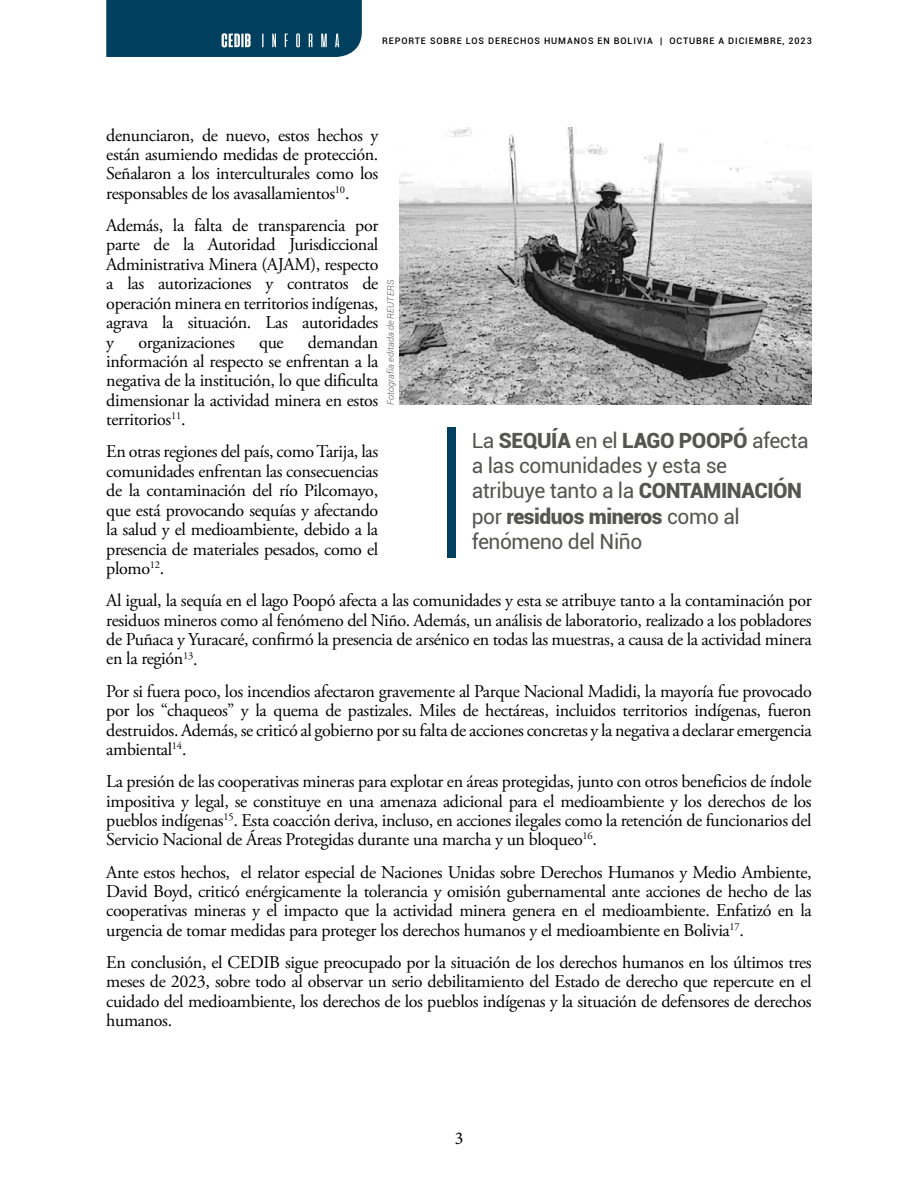
<style>
.page{position:relative;width:918px;height:1188px;background:#fff}
.page>*{position:absolute;margin:0;border:0;box-sizing:border-box;transform-origin:0 0}
.t1{font:21px/25.2px "Roboto";letter-spacing:-.02em;color:#555554}
.t2{font:18px/19.4px "Adobe Garamond Pro";letter-spacing:-.02em;color:#000;text-align:justify}
.t3{font:18px "Minion Pro";color:#000}
.t4{font:500 9px "Roboto";letter-spacing:.1em;color:#000}
.t5{font:italic 300 9px "Roboto";color:#555554}
.s1{font-weight:900}
</style>
<div class="page">
<svg style="left:106px;top:0;width:256px;height:57px;background:#0b4764"></svg>
<img style="left:400px;top:128px;width:412px;height:277px">
<div style="left:447px;top:427px;width:9px;height:131px;background:#003f5d"></div>
<p class="t4" style="left:382px;top:35px;width:431px">REPORTE SOBRE LOS DERECHOS HUMANOS EN BOLIVIA | OCTUBRE A DICIEMBRE, 2023</p>
<p class="t2" style="left:106px;top:126px;width:274px">denunciaron, de nuevo, estos hechos y están asumiendo medidas de protección.<br>Señalaron a los interculturales como los responsables de los avasallamientos<sup>10</sup>.</p>
<p class="t2" style="left:106px;top:216px;width:274px">Además, la falta de transparencia por parte de la Autoridad Jurisdiccional Administrativa Minera (AJAM), respecto a las autorizaciones y contratos de operación minera en territorios indígenas, agrava la situación. Las autoridades y</p>
<p class="t5" style="left:384px;top:405px;width:126px;rotate:-90deg">Fotografía editada de REUTERS</p>
<p class="t2" style="left:106px;top:333px;width:274px;text-indent:202px">demandan información al respecto se enfrentan a la negativa de la institución, lo que dificulta dimensionar la actividad minera en estos territorios<sup>11</sup>.</p>
<p class="t2" style="left:106px;top:443px;width:273px">En otras regiones del país, como Tarija, las comunidades enfrentan las consecuencias de la contaminación del río Pilcomayo, que está provocando sequías y afectando la salud y el medioambiente, debido a la presencia de materiales pesados, como el plomo<sup>12</sup>.</p>
<p class="t2" style="left:106px;top:591px;width:707px">Al igual, la sequía en el lago Poopó afecta a las comunidades y esta se atribuye tanto a la contaminación por residuos mineros como al fenómeno del Niño. Además, un análisis de laboratorio, realizado a los pobladores de Puñaca y Yuracaré, confirmó la presencia de arsénico en todas las muestras, a causa de la actividad minera en la región<sup>13</sup>.</p>
<p class="t2" style="left:106px;top:682px;width:707px">Por si fuera poco, los incendios afectaron gravemente al Parque Nacional Madidi, la mayoría fue provocado por los “chaqueos” y la quema de pastizales. Miles de hectáreas, incluidos territorios indígenas, fueron destruidos. Además, se criticó al gobierno por su falta de acciones concretas y la negativa a declarar emergencia ambiental<sup>14</sup>.</p>
<p class="t2" style="left:106px;top:772px;width:707px">La presión de las cooperativas mineras para explotar en áreas protegidas, junto con otros beneficios de índole impositiva y legal, se constituye en una amenaza adicional para el medioambiente y los derechos de los pueblos indígenas<sup>15</sup>. Esta coacción deriva, incluso, en acciones ilegales como la retención de funcionarios del Servicio Nacional de Áreas Protegidas durante una marcha y un bloqueo<sup>16</sup>.</p>
<p class="t2" style="left:106px;top:863px;width:707px">Ante estos hechos, el relator especial de Naciones Unidas sobre Derechos Humanos y Medio Ambiente, David Boyd, criticó enérgicamente la tolerancia y omisión gubernamental ante acciones de hecho de las cooperativas mineras y el impacto que la actividad minera genera en el medioambiente. Enfatizó en la urgencia de tomar medidas para proteger los derechos humanos y el medioambiente en Bolivia<sup>17</sup>.</p>
<p class="t2" style="left:106px;top:953px;width:707px">En conclusión, el CEDIB sigue preocupado por la situación de los derechos humanos en los últimos tres meses de 2023, sobre todo al observar un serio debilitamiento del Estado de derecho que repercute en el cuidado del medioambiente, los derechos de los pueblos indígenas y la situación de defensores de derechos humanos.</p>
<p class="t2" style="left:138px;top:333px;width:98px">organizaciones</p>
<p class="t2" style="left:259px;top:333px;width:26px">que</p>
<p class="t1" style="left:472px;top:427px;width:338px">La <span class="s1">SEQUÍA</span> en el <span class="s1">LAGO POOPÓ</span> afecta a las comunidades y esta se<br>atribuye tanto a la <span class="s1">CONTAMINACIÓN </span>por <span class="s1">residuos mineros</span> como al fenómeno del Niño</p>
<p class="t3" style="left:455px;top:1126px;width:10px">3</p>
</div>
